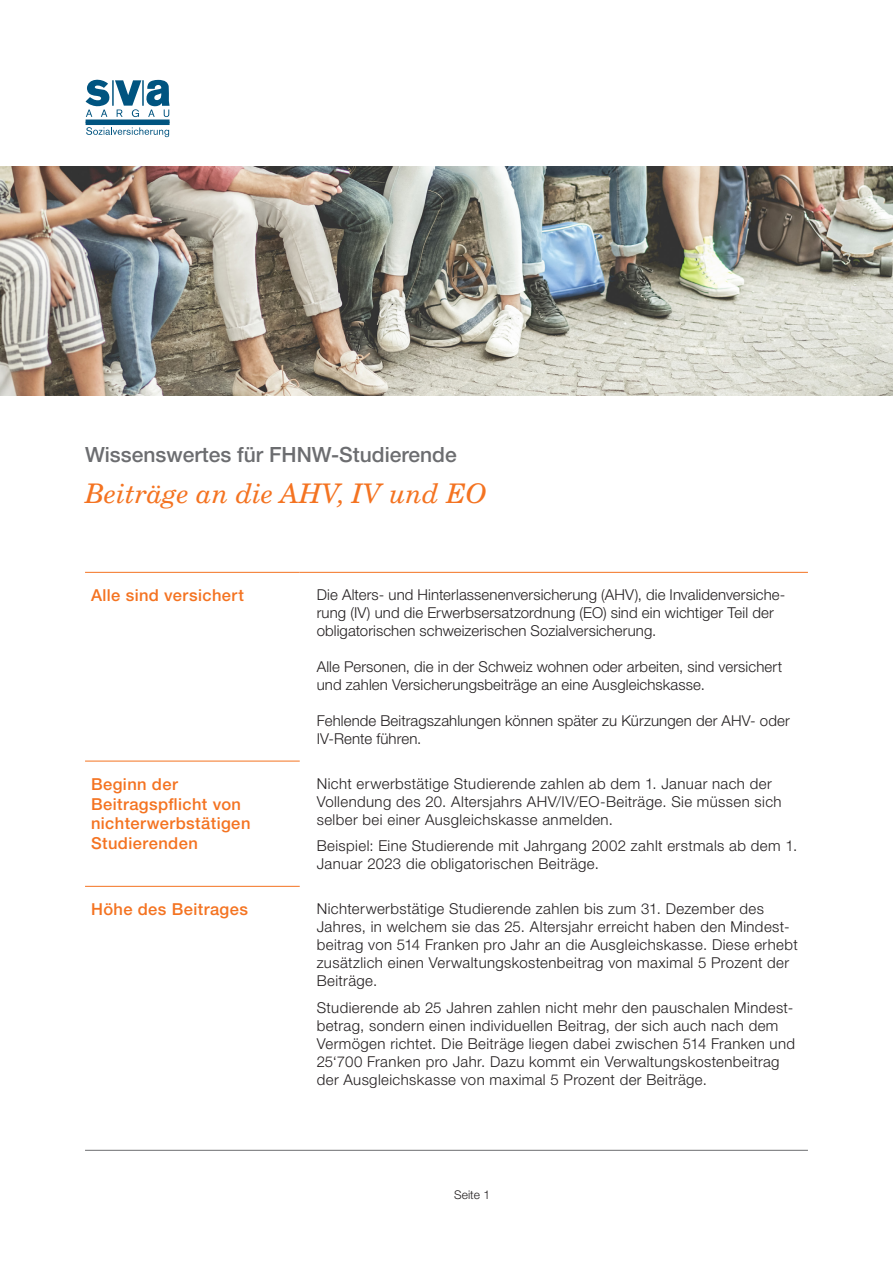
<style>
.page{position:relative;width:893px;height:1263px;background:#fff}
.page>*{position:absolute;margin:0;border:0;box-sizing:border-box;transform-origin:0 0}
.t1{font:italic 27px "New Century Schlbk LT Pro";color:#f47321}
.t2{font:500 21px "Helvetica Neue LT Pro";color:#6c6d70}
.t3{font:500 16.5px/19.8px "Helvetica Neue LT Pro";letter-spacing:.025em;color:#f47321}
.t4{font:300 15px/18px "Helvetica Neue LT Pro";letter-spacing:.025em;color:#231f20}
.t5{font:300 15px/18px "Helvetica Neue LT Pro";letter-spacing:.005em;color:#231f20}
.t6{font:300 12px "Helvetica Neue LT Pro";color:#231f20}
</style>
<div class="page">
<img style="left:0;top:167px;width:893px;height:228px">
<svg style="left:86px;top:127px;width:83px;height:10px"></svg>
<svg style="left:86px;top:80px;width:84px;height:37px"></svg>
<div style="left:86px;top:119px;width:84px;height:6px;background:#005480"></div>
<hr style="left:85px;top:1150px;width:723px;height:1px;background:#6c6d70">
<hr style="left:85px;top:761px;width:215px;height:1px;background:#f47321">
<hr style="left:85px;top:572px;width:215px;height:1px;background:#f47321">
<hr style="left:300px;top:572px;width:508px;height:1px;background:#f47321">
<hr style="left:85px;top:886px;width:215px;height:1px;background:#f47321">
<h2 class="t2" style="left:85px;top:442px;width:373px">Wissenswertes für FHNW-Studierende</h2>
<h1 class="t1" style="left:85px;top:477px;width:403px">Beiträge an die AHV, IV und EO</h1>
<p class="t3" style="left:91px;top:585px;width:154px">Alle sind versichert</p>
<p class="t5" style="left:317px;top:585px;width:470px">Die Alters- und Hinterlassenenversicherung (AHV), die Invalidenversiche&shy;rung (IV) und die Erwerbsersatzordnung (EO) sind ein wichtiger Teil der obligatorischen schweizerischen Sozialversicherung.</p>
<p class="t5" style="left:317px;top:657px;width:467px">Alle Personen, die in der Schweiz wohnen oder arbeiten, sind versichert und zahlen Versicherungsbeiträge an eine Ausgleichskasse.</p>
<p class="t5" style="left:317px;top:711px;width:475px">Fehlende Beitragszahlungen können später zu Kürzungen der AHV- oder<br>IV-Rente führen.</p>
<p class="t3" style="left:91px;top:774px;width:161px">Beginn der<br>Beitragspflicht von nichterwerbstätigen<br>Studierenden</p>
<p class="t4" style="left:317px;top:774px;width:466px">Nicht erwerbstätige Studierende zahlen ab dem 1. Januar nach der<br>Vollendung des 20. Altersjahrs AHV/IV/EO-Beiträge. Sie müssen sich selber bei einer Ausgleichskasse anmelden.</p>
<p class="t4" style="left:317px;top:837px;width:482px">Beispiel: Eine Studierende mit Jahrgang 2002 zahlt erstmals ab dem 1.<br>Januar 2023 die obligatorischen Beiträge.</p>
<p class="t3" style="left:91px;top:899px;width:159px">Höhe des Beitrages</p>
<p class="t4" style="left:317px;top:899px;width:483px">Nichterwerbstätige Studierende zahlen bis zum 31. Dezember des Jahres, in welchem sie das 25. Altersjahr erreicht haben den Mindest&shy;beitrag von 514 Franken pro Jahr an die Ausgleichskasse. Diese erhebt zusätzlich einen Verwaltungskostenbeitrag von maximal 5 Prozent der Beiträge.</p>
<p class="t4" style="left:317px;top:998px;width:480px">Studierende ab 25 Jahren zahlen nicht mehr den pauschalen Mindest&shy;betrag, sondern einen individuellen Beitrag, der sich auch nach dem Vermögen richtet. Die Beiträge liegen dabei zwischen 514 Franken und 25‘700 Franken pro Jahr. Dazu kommt ein Verwaltungskostenbeitrag der Ausgleichskasse von maximal 5 Prozent der Beiträge.</p>
<p class="t6" style="left:454px;top:1187px;width:37px">Seite 1</p>
</div>
